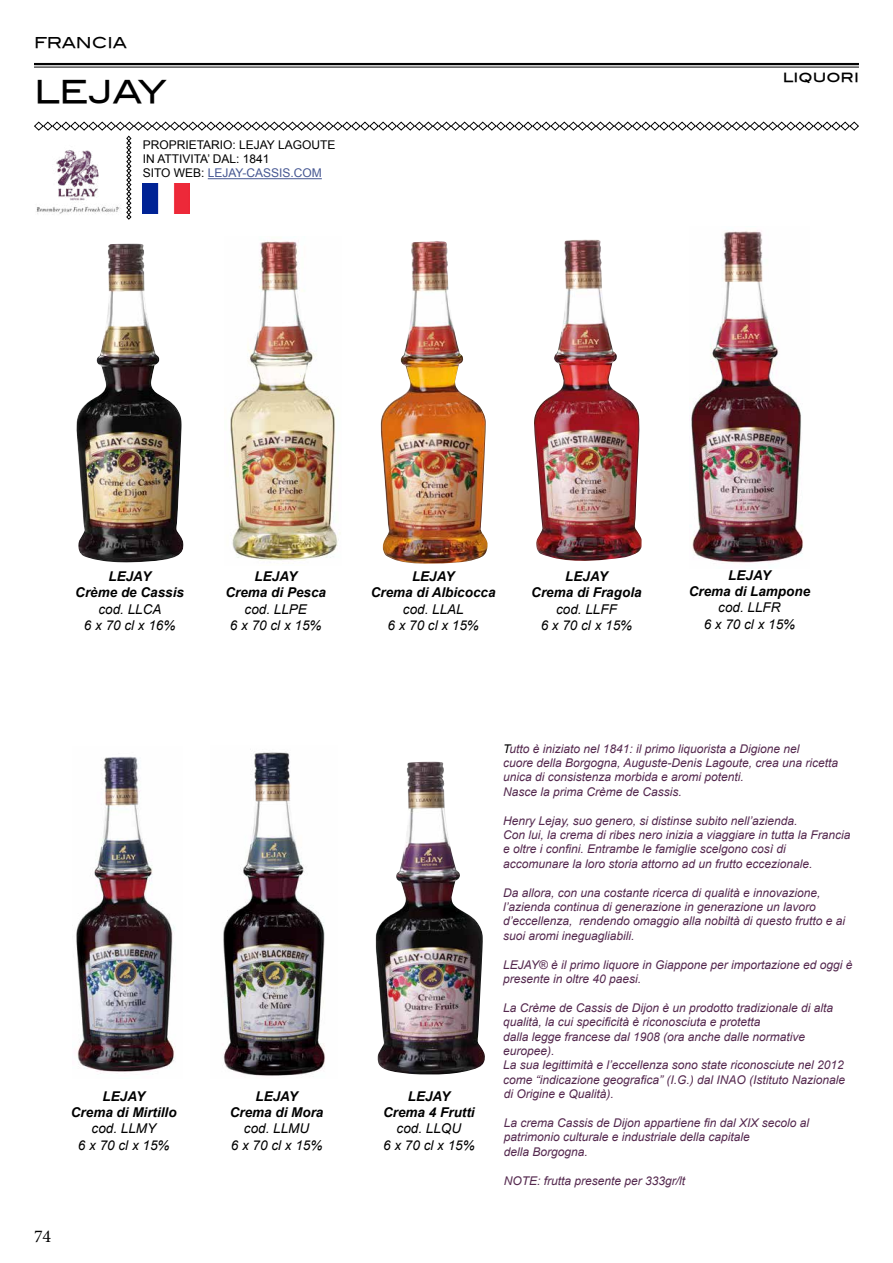
<style>
.page{position:relative;width:893px;height:1263px;background:#fff}
.page>*{position:absolute;margin:0;border:0;box-sizing:border-box;transform-origin:0 0}
.t1{font:31.5px "Blair Md ITCTT Medium";letter-spacing:-.025em;color:#000}
.t2{font:18px "Minion Pro";color:#000}
.t3{font:15px "Blair Md ITCTT Medium";color:#000}
.t4{font:italic 700 13.5px/16.2px "Arial";color:#000;text-align:center}
.t5{font:italic 13.5px/16.2px "Arial";color:#000;text-align:center}
.t6{font:italic 12px/14.4px "Arial";color:#54284e}
.t7{font:12px/14.4px "Arial";color:#000}
.s1{color:#465792}
.s2{color:#000}
</style>
<div class="page">
<img style="left:76px;top:244px;width:108px;height:319px">
<hr style="left:34px;top:63px;width:825px;height:2px;background:#030303">
<hr style="left:34px;top:67px;width:825px;height:1px;background:#030303">
<svg style="left:34px;top:121px;width:825px;height:99px"></svg>
<img style="left:380px;top:241px;width:107px;height:323px">
<img style="left:534px;top:240px;width:108px;height:321px">
<img style="left:691px;top:230px;width:112px;height:333px">
<img style="left:230px;top:241px;width:110px;height:320px">
<img style="left:76px;top:756px;width:100px;height:316px">
<img style="left:223px;top:749px;width:102px;height:327px">
<img style="left:376px;top:762px;width:109px;height:313px">
<img style="left:143px;top:183px;width:47px;height:30px">
<p class="t3" style="left:34px;top:34px;width:94px">FRANCIA</p>
<h1 class="t1" style="left:34px;top:73px;width:134px">LEJAY</h1>
<p class="t7" style="left:143px;top:137px;width:194px">PROPRIETARIO: LEJAY LAGOUTE<br>IN ATTIVITA’ DAL: 1841<br>SITO WEB: <span class="s1">LEJAY-CASSIS.COM</span></p>
<p class="t3" style="left:783px;top:67px;width:78px">liquori</p>
<p class="t4" style="left:75px;top:569px;width:110px">LEJAY<br>Crème de Cassis</p>
<p class="t5" style="left:84px;top:601px;width:93px">cod. LLCA<br>6 x 70 cl x 16%</p>
<p class="t4" style="left:225px;top:569px;width:102px">LEJAY<br>Crema di Pesca</p>
<p class="t5" style="left:230px;top:601px;width:93px">cod. LLPE<br>6 x 70 cl x 15%</p>
<p class="t4" style="left:71px;top:1089px;width:107px">LEJAY<br>Crema di Mirtillo</p>
<p class="t5" style="left:78px;top:1121px;width:93px">cod. LLMY<br>6 x 70 cl x 15%</p>
<h2 class="t2" style="left:34px;top:1224px;width:19px">74</h2>
<p class="t4" style="left:230px;top:1089px;width:95px">LEJAY<br>Crema di Mora</p>
<p class="t5" style="left:231px;top:1121px;width:93px">cod. LLMU<br>6 x 70 cl x 15%</p>
<p class="t4" style="left:371px;top:569px;width:126px">LEJAY<br>Crema di Albicocca</p>
<p class="t5" style="left:387px;top:601px;width:93px">cod. LLAL<br>6 x 70 cl x 15%</p>
<p class="t4" style="left:531px;top:569px;width:112px">LEJAY<br>Crema di Fragola</p>
<p class="t5" style="left:541px;top:601px;width:93px">cod. LLFF<br>6 x 70 cl x 15%</p>
<p class="t4" style="left:689px;top:568px;width:123px">LEJAY<br>Crema di Lampone</p>
<p class="t5" style="left:704px;top:600px;width:93px">cod. LLFR<br>6 x 70 cl x 15%</p>
<p class="t4" style="left:383px;top:1089px;width:93px">LEJAY<br>Crema 4 Frutti</p>
<p class="t5" style="left:383px;top:1121px;width:93px">cod. LLQU<br>6 x 70 cl x 15%</p>
<p class="t6" style="left:503px;top:741px;width:337px"><span class="s2">T</span>utto è iniziato nel 1841: il primo liquorista a Digione nel<br>cuore della Borgogna, Auguste-Denis Lagoute, crea una ricetta unica di consistenza morbida e aromi potenti.<br>Nasce la prima Crème de Cassis.</p>
<p class="t6" style="left:503px;top:813px;width:349px">Henry Lejay, suo genero, si distinse subito nell’azienda.<br>Con lui, la crema di ribes nero inizia a viaggiare in tutta la Francia e oltre i confini. Entrambe le famiglie scelgono così di accomunare la loro storia attorno ad un frutto eccezionale.</p>
<p class="t6" style="left:503px;top:885px;width:344px">Da allora, con una costante ricerca di qualità e innovazione, l’azienda continua di generazione in generazione un lavoro d’eccellenza, rendendo omaggio alla nobiltà di questo frutto e ai suoi aromi ineguagliabili.</p>
<p class="t6" style="left:503px;top:957px;width:351px">LEJAY® è il primo liquore in Giappone per importazione ed oggi è presente in oltre 40 paesi.</p>
<p class="t6" style="left:503px;top:1000px;width:344px">La Crème de Cassis de Dijon è un prodotto tradizionale di alta qualità, la cui specificità è riconosciuta e protetta<br>dalla legge francese dal 1908 (ora anche dalle normative europee).<br>La sua legittimità e l’eccellenza sono state riconosciute nel 2012 come “indicazione geografica” (I.G.) dal INAO (Istituto Nazionale di Origine e Qualità).</p>
<p class="t6" style="left:504px;top:1116px;width:307px">La crema Cassis de Dijon appartiene fin dal XIX secolo al patrimonio culturale e industriale della capitale<br>della Borgogna.</p>
<p class="t6" style="left:504px;top:1173px;width:183px">NOTE: frutta presente per 333gr/lt</p>
</div>
